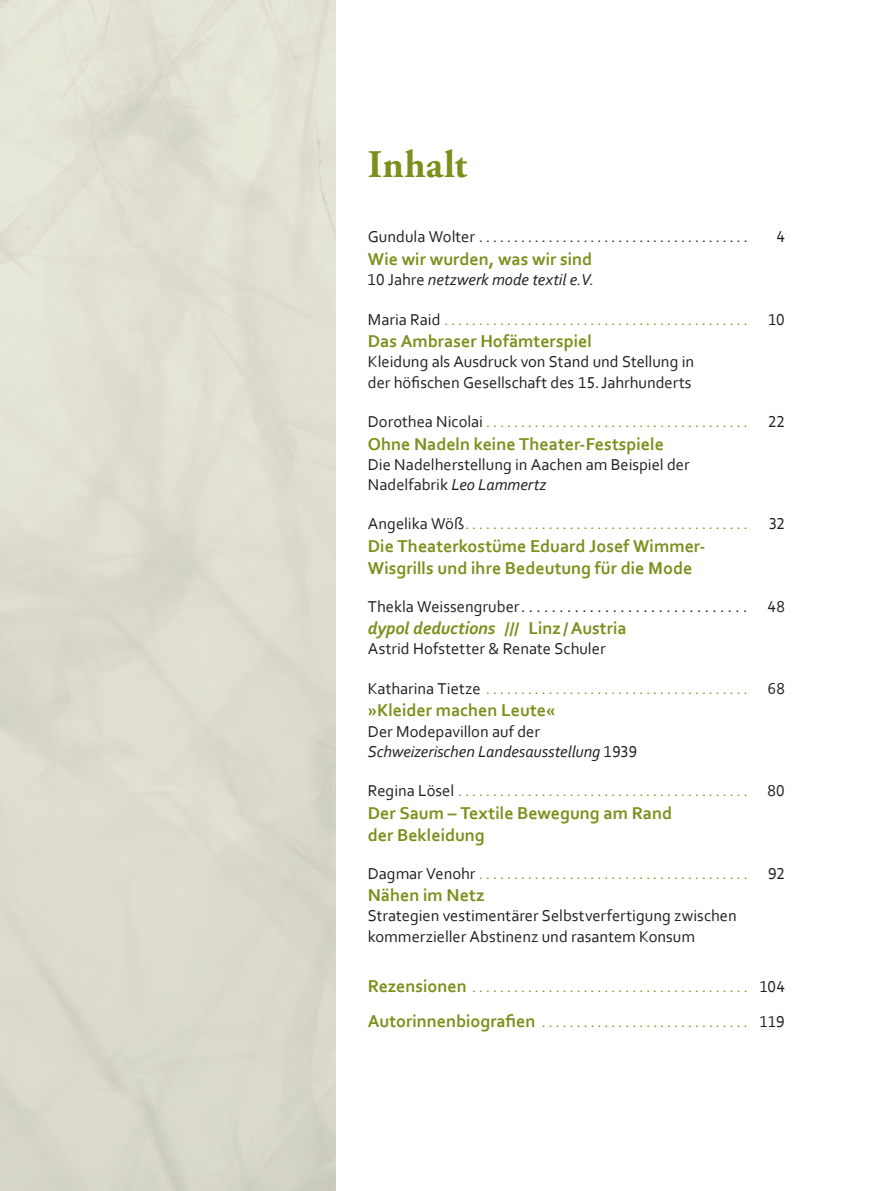
<style>
.page{position:relative;width:893px;height:1191px;background:#fff}
.page>*{position:absolute;margin:0;border:0;box-sizing:border-box;transform-origin:0 0}
._10_IHV_Titel{font:700 39px "Adobe Garamond Pro";letter-spacing:.005em;color:#7c8f1b}
._10_IHV_Titel-2{font:700 18px/22.5px "Corbel";color:#7c8f1b}
._10_IHV_Titel-3{font:italic 700 18px "Corbel";letter-spacing:-.005em;color:#7c8f1b}
._10-I_IHV_Untertitel{font:16.5px/20.2px "Corbel";color:#231f20}
._10-I_IHV_Untertitel-2{font:italic 16.5px/20.2px "Corbel";letter-spacing:-.005em;color:#231f20}
._10-1_IHV_autor{font:16.5px "Corbel";color:#231f20}
._10-1_IHV_autor-2{font:15px "Corbel";color:#7c8f1b}
._10_IHV_Titel-4{font:15px "Corbel";color:#7c8f1b}
._10-1_IHV_autor-3{font:15px "Corbel";color:#231f20}
.s1{font-size:16.5px}
.s2{font-style:normal}
.s3{font-size:16.5px;color:#231f20}
.s4{font-style:italic}
.s5{font-weight:700;font-size:18px}
</style>
<div class="page">
<div style="left:0;top:0;width:336px;height:1191px;background:#dddccf"></div>
<p class="_10_IHV_Titel" style="left:368px;top:142px;width:101px">Inhalt</p>
<p class="_10-1_IHV_autor-3" style="left:368px;top:228px;width:381px"><span class="s1">Gundula Wolter</span> . . . . . . . . . . . . . . . . . . . . . . . . . . . . . . . . . . . . . . .</p>
<p class="_10-1_IHV_autor" style="left:776px;top:227px;width:10px">4</p>
<p class="_10_IHV_Titel-2" style="left:368px;top:247px;width:226px">Wie wir wurden, was wir sind</p>
<p class="_10-I_IHV_Untertitel-2" style="left:368px;top:269px;width:228px"><span class="s2">10 Jahre</span> netzwerk mode textil e.V.</p>
<p class="_10-1_IHV_autor-2" style="left:368px;top:310px;width:381px"><span class="s3">Maria Raid</span> . . . . . . . . . . . . . . . . . . . . . . . . . . . . . . . . . . . . . . . . . . . .</p>
<p class="_10-1_IHV_autor" style="left:768px;top:309px;width:18px">10</p>
<p class="_10_IHV_Titel-2" style="left:368px;top:329px;width:226px">Das Ambraser Hofämterspiel</p>
<p class="_10-I_IHV_Untertitel" style="left:368px;top:351px;width:328px">Kleidung als Ausdruck von Stand und Stellung in der höfischen Gesellschaft des 15.Jahrhunderts</p>
<p class="_10-1_IHV_autor-2" style="left:368px;top:413px;width:419px"><span class="s3">Dorothea Nicolai</span> . . . . . . . . . . . . . . . . . . . . . . . . . . . . . . . . . . . . . . <span class="s3">22</span></p>
<p class="_10_IHV_Titel-2" style="left:368px;top:432px;width:298px">Ohne Nadeln keine Theater-Festspiele</p>
<p class="_10-I_IHV_Untertitel" style="left:368px;top:454px;width:323px">Die Nadelherstellung in Aachen am Beispiel der<br>Nadelfabrik <span class="s4">Leo Lammertz</span></p>
<p class="_10-1_IHV_autor-2" style="left:368px;top:515px;width:381px"><span class="s3">Angelika Wöß</span> . . . . . . . . . . . . . . . . . . . . . . . . . . . . . . . . . . . . . . . . .</p>
<p class="_10-1_IHV_autor" style="left:769px;top:514px;width:17px">32</p>
<p class="_10_IHV_Titel-2" style="left:368px;top:534px;width:339px">Die Theaterkostüme Eduard Josef Wimmer-<br>Wisgrills und ihre Bedeutung für die Mode</p>
<p class="_10-1_IHV_autor" style="left:368px;top:596px;width:419px">Thekla Weissengruber . . . . . . . . . . . . . . . . . . . . . . . . . . . . . . 48</p>
<p class="_10_IHV_Titel-3" style="left:368px;top:617px;width:261px">dypol deductions <span class="s2">/// Linz /Austria</span></p>
<p class="_10-I_IHV_Untertitel" style="left:368px;top:638px;width:239px">Astrid Hofstetter &amp; Renate Schuler</p>
<p class="_10-1_IHV_autor-2" style="left:368px;top:679px;width:419px"><span class="s3">Katharina Tietze</span> . . . . . . . . . . . . . . . . . . . . . . . . . . . . . . . . . . . . . . <span class="s3">68</span></p>
<p class="_10_IHV_Titel-2" style="left:368px;top:698px;width:189px">»Kleider machen Leute«</p>
<p class="_10-I_IHV_Untertitel-2" style="left:368px;top:720px;width:271px"><span class="s2">Der Modepavillon auf der<br></span>Schweizerischen Landesausstellung <span class="s2">1939</span></p>
<p class="_10-1_IHV_autor-2" style="left:368px;top:782px;width:419px"><span class="s3">Regina Lösel</span> . . . . . . . . . . . . . . . . . . . . . . . . . . . . . . . . . . . . . . . . . . <span class="s3">80</span></p>
<p class="_10_IHV_Titel-2" style="left:368px;top:801px;width:306px">Der Saum – Textile Bewegung am Rand der Bekleidung</p>
<p class="_10-1_IHV_autor-2" style="left:368px;top:864px;width:418px"><span class="s3">Dagmar Venohr</span> . . . . . . . . . . . . . . . . . . . . . . . . . . . . . . . . . . . . . . . <span class="s3">92</span></p>
<p class="_10_IHV_Titel-2" style="left:368px;top:883px;width:118px">Nähen im Netz</p>
<p class="_10-I_IHV_Untertitel" style="left:368px;top:905px;width:370px">Strategien vestimentärer Selbstverfertigung zwischen kommerzieller Abstinenz und rasantem Konsum</p>
<p class="_10_IHV_Titel-4" style="left:368px;top:977px;width:419px"><span class="s5">Rezensionen</span> . . . . . . . . . . . . . . . . . . . . . . . . . . . . . . . . . . . . . . . . <span class="s3">104</span></p>
<p class="_10_IHV_Titel-4" style="left:368px;top:1012px;width:418px"><span class="s5">Autorinnenbiografien</span> . . . . . . . . . . . . . . . . . . . . . . . . . . . . . . <span class="s3">119</span></p>
</div>
